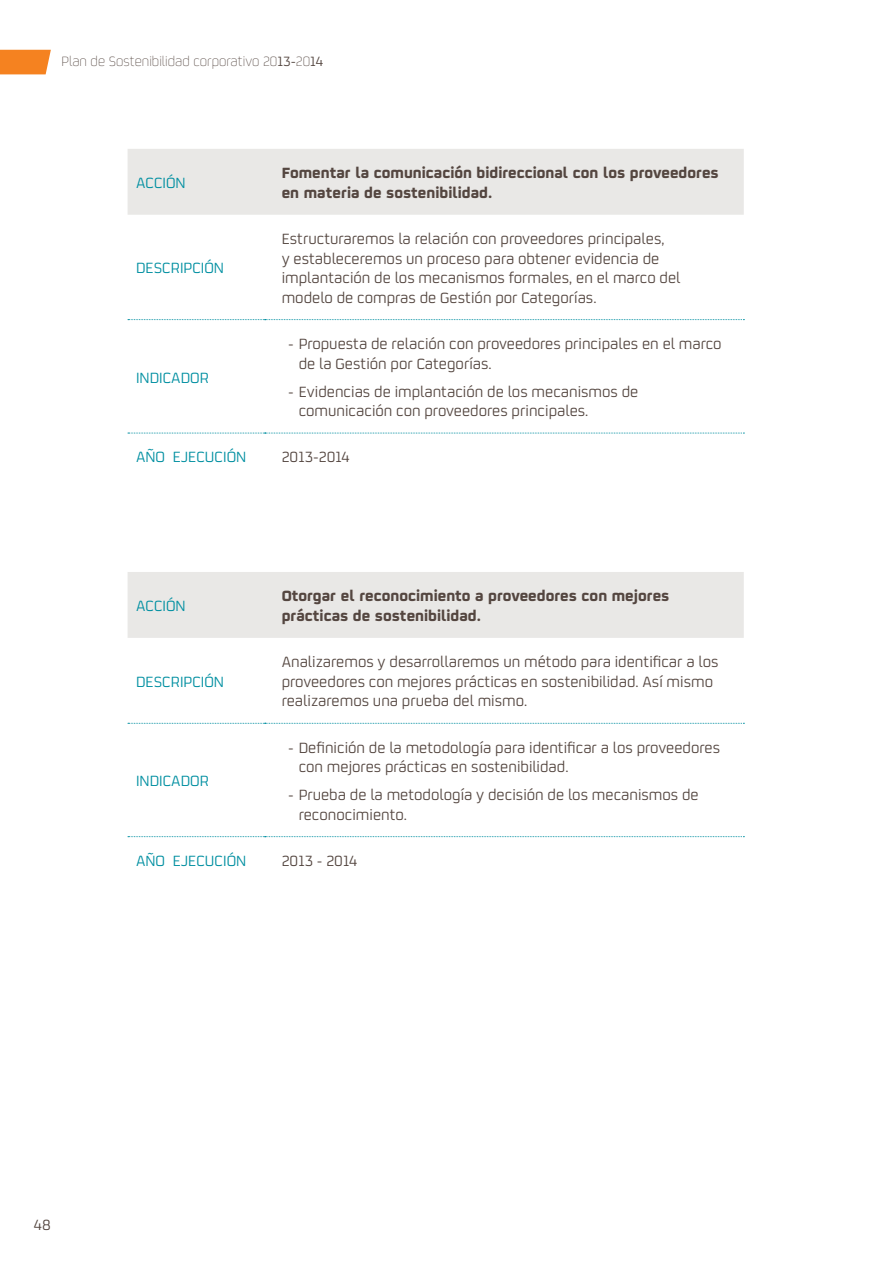
<style>
.page{position:relative;width:893px;height:1263px;background:#fff}
.page>*{position:absolute;margin:0;border:0;box-sizing:border-box;transform-origin:0 0}
.t1{font:16.5px/19.5px "Repsol";color:#544640}
.t2{font:700 16.5px/19.5px "Repsol";color:#544640}
.t3{font:16.5px "Repsol";color:#008fa1}
.t4{font:300 15px "Repsol";color:#544640}
.s1{font-weight:400}
</style>
<div class="page">
<svg style="left:0;top:50px;width:51px;height:24px"></svg>
<div style="left:128px;top:572px;width:616px;height:66px;background:#e9e8e6"></div>
<svg style="left:128px;top:723px;width:616px;height:1px"></svg>
<svg style="left:128px;top:836px;width:616px;height:1px"></svg>
<div style="left:128px;top:149px;width:616px;height:66px;background:#e9e8e6"></div>
<svg style="left:128px;top:319px;width:616px;height:1px"></svg>
<svg style="left:128px;top:433px;width:616px;height:1px"></svg>
<p class="t4" style="left:62px;top:51px;width:263px">Plan de Sostenibilidad corporativo 20<span class="s1">13-</span>20<span class="s1">14</span></p>
<p class="t3" style="left:136px;top:171px;width:51px">ACCIÓN</p>
<p class="t2" style="left:282px;top:161px;width:439px">Fomentar la comunicación bidireccional con los proveedores en materia de sostenibilidad.</p>
<p class="t3" style="left:136px;top:257px;width:90px">DESCRIPCIÓN</p>
<p class="t3" style="left:136px;top:366px;width:74px">INDICADOR</p>
<p class="t1" style="left:282px;top:228px;width:400px">Estructuraremos la relación con proveedores principales,<br>y estableceremos un proceso para obtener evidencia de implantación de los mecanismos formales, en el marco del modelo de compras de Gestión por Categorías.</p>
<p class="t1" style="left:299px;top:333px;width:424px;text-indent:-11px">- Propuesta de relación con proveedores principales en el marco de la Gestión por Categorías.</p>
<p class="t1" style="left:299px;top:380px;width:341px;text-indent:-11px">- Evidencias de implantación de los mecanismos de comunicación con proveedores principales.</p>
<p class="t3" style="left:136px;top:446px;width:112px">AÑO EJECUCIÓN</p>
<p class="t1" style="left:282px;top:446px;width:70px">2013-2014</p>
<p class="t3" style="left:136px;top:594px;width:51px">ACCIÓN</p>
<p class="t2" style="left:282px;top:584px;width:389px">Otorgar el reconocimiento a proveedores con mejores prácticas de sostenibilidad.</p>
<p class="t3" style="left:136px;top:670px;width:90px">DESCRIPCIÓN</p>
<p class="t3" style="left:136px;top:770px;width:74px">INDICADOR</p>
<p class="t1" style="left:282px;top:651px;width:438px">Analizaremos y desarrollaremos un método para identificar a los proveedores con mejores prácticas en sostenibilidad. Así mismo realizaremos una prueba del mismo.</p>
<p class="t1" style="left:299px;top:737px;width:423px;text-indent:-11px">- Definición de la metodología para identificar a los proveedores con mejores prácticas en sostenibilidad.</p>
<p class="t1" style="left:299px;top:784px;width:402px;text-indent:-11px">- Prueba de la metodología y decisión de los mecanismos de reconocimiento.</p>
<p class="t3" style="left:136px;top:849px;width:112px">AÑO EJECUCIÓN</p>
<p class="t1" style="left:282px;top:850px;width:77px">2013 - 2014</p>
<p class="t1" style="left:33px;top:1214px;width:19px">48</p>
</div>
